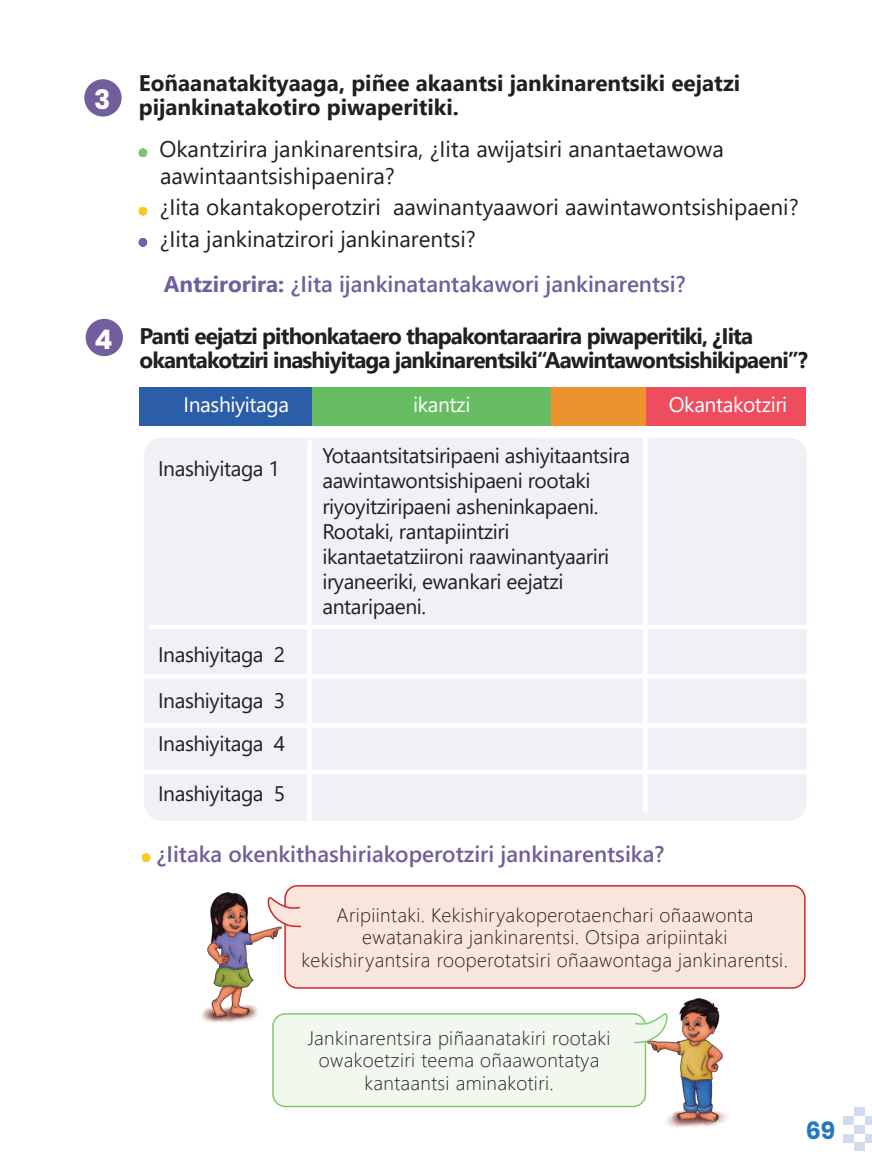
<style>
.page{position:relative;width:872px;height:1170px;background:#fff}
.page>*{position:absolute;margin:0;border:0;box-sizing:border-box;transform-origin:0 0}
.t1{font:700 27px "Poppins";color:#fff}
.t2{font:700 24px "Poppins";color:#2479be}
.t3{font:22.5px/27px "Segoe UI";color:#231f20}
.t4{font:700 22.5px/24px "Segoe UI";letter-spacing:-.04em;color:#231f20}
.t5{font:600 22.5px "Segoe UI";color:#705f9c}
.t6{font:700 22.5px/24px "Segoe UI";color:#231f20}
.t7{font:21px/25.2px "Segoe UI";letter-spacing:-.02em;color:#231f20}
.t8{font:21px "Segoe UI";letter-spacing:-.02em;color:#fff}
.t9{font:300 19.5px/22.5px "Segoe UI";letter-spacing:.02em;color:#231f20;text-align:center}
.s1{font-weight:700}
.s2{font-family:"Poppins";font-size:27px;color:#fff}
</style>
<div class="page">
<div style="left:864px;top:1133px;width:8px;height:9px;background:#d1dbef"></div>
<div style="left:864px;top:1115px;width:8px;height:9px;background:#d1dbef"></div>
<div style="left:853px;top:1107px;width:11px;height:8px;background:#d1dbef"></div>
<div style="left:842px;top:1115px;width:11px;height:9px;background:#d1dbef"></div>
<div style="left:853px;top:1124px;width:11px;height:9px;background:#d1dbef"></div>
<div style="left:842px;top:1133px;width:11px;height:9px;background:#d1dbef"></div>
<div style="left:853px;top:1142px;width:11px;height:9px;background:#d1dbef"></div>
<div style="left:84px;top:79px;width:38px;height:37px;background:#705f9c;border-radius:50%"></div>
<div style="left:144px;top:437px;width:663px;height:383px;background:#f0f1f6;border-radius:18px"></div>
<svg style="left:139px;top:149px;width:8px;height:8px"></svg>
<svg style="left:139px;top:207px;width:8px;height:8px"></svg>
<svg style="left:139px;top:238px;width:8px;height:8px"></svg>
<div style="left:86px;top:319px;width:37px;height:37px;background:#705f9c;border-radius:50%"></div>
<div style="left:312px;top:387px;width:240px;height:38px;background:#65bc61"></div>
<div style="left:552px;top:387px;width:139px;height:38px;background:#ec932f"></div>
<div style="left:646px;top:387px;width:159px;height:38px;background:#ed4d5e"></div>
<div style="left:139px;top:387px;width:173px;height:38px;background:#2c5da8"></div>
<div style="left:150px;top:624px;width:666px;height:5px;background:#fff"></div>
<hr style="left:144px;top:674px;width:666px;height:4px;background:#fff">
<div style="left:144px;top:769px;width:666px;height:5px;background:#fff"></div>
<hr style="left:144px;top:723px;width:666px;height:4px;background:#fff">
<div style="left:307px;top:440px;width:5px;height:380px;background:#fff"></div>
<hr style="left:643px;top:432px;width:4px;height:380px;background:#fff">
<svg style="left:142px;top:853px;width:8px;height:8px"></svg>
<div style="left:273px;top:1013px;width:372px;height:93px;background:#f1f8ee;border-radius:12px"></div>
<div style="left:272px;top:1013px;width:374px;height:94px;border:2px solid #85c86f;border-radius:12px"></div>
<img style="left:648px;top:998px;width:81px;height:130px">
<svg style="left:632px;top:1011px;width:37px;height:32px"></svg>
<img style="left:201px;top:892px;width:80px;height:132px">
<div style="left:285px;top:885px;width:520px;height:102px;background:#f9e5dc;border-radius:12px"></div>
<div style="left:284px;top:885px;width:521px;height:103px;border:2px solid #d1232a;border-radius:12px"></div>
<svg style="left:266px;top:895px;width:36px;height:32px"></svg>
<p class="t1" style="left:94px;top:84px;width:18px">3</p>
<p class="t6" style="left:139px;top:70px;width:603px">Eoñaanatakityaaga, piñee akaantsi jankinarentsiki eejatzi pijankinatakotiro piwaperitiki.</p>
<p class="t3" style="left:159px;top:133px;width:566px">Okantzirira jankinarentsira, ¿Iita awijatsiri anantaetawowa aawintaantsishipaenira?</p>
<p class="t3" style="left:159px;top:190px;width:641px;line-height:31.2px">¿Iita okantakoperotziri aawinantyaawori aawintawontsishipaeni? ¿Iita jankinatzirori jankinarentsi?</p>
<p class="t5" style="left:164px;top:263px;width:523px"><span class="s1">Antzirorira:</span> ¿Iita ijankinatantakawori jankinarentsi?</p>
<p class="t4" style="left:139px;top:322px;width:670px;text-indent:-45px"><span class="s2">4</span> Panti eejatzi pithonkataero thapakontaraarira piwaperitiki, ¿Iita okantakotziri inashiyitaga jankinarentsiki“Aawintawontsishikipaeni”?</p>
<p class="t8" style="left:184px;top:385px;width:107px">Inashiyitaga</p>
<p class="t8" style="left:413px;top:385px;width:59px">ikantzi</p>
<p class="t8" style="left:669px;top:385px;width:120px">Okantakotziri</p>
<p class="t7" style="left:158px;top:453px;width:123px">Inashiyitaga 1</p>
<p class="t7" style="left:158px;top:630px;width:129px;line-height:45.6px">Inashiyitaga 2<br>Inashiyitaga 3</p>
<p class="t7" style="left:158px;top:729px;width:129px">Inashiyitaga 4</p>
<p class="t7" style="left:322px;top:441px;width:309px">Yotaantsitatsiripaeni ashiyitaantsira aawintawontsishipaeni rootaki riyoyitziripaeni asheninkapaeni.<br>Rootaki, rantapiintziri ikantaetatziironi raawinantyaariri iryaneeriki, ewankari eejatzi antaripaeni.</p>
<p class="t7" style="left:158px;top:778px;width:129px">Inashiyitaga 5</p>
<p class="t5" style="left:156px;top:832px;width:509px">¿Iitaka okenkithashiriakoperotziri jankinarentsika?</p>
<p class="t9" style="left:301px;top:901px;width:488px">Aripiintaki. Kekishiryakoperotaenchari oñaawonta ewatanakira jankinarentsi. Otsipa aripiintaki kekishiryantsira rooperotatsiri oñaawontaga jankinarentsi.</p>
<p class="t9" style="left:308px;top:1024px;width:304px">Jankinarentsira piñaanatakiri rootaki owakoetziri teema oñaawontatya kantaantsi aminakotiri.</p>
<p class="t2" style="left:806px;top:1116px;width:31px">69</p>
</div>
